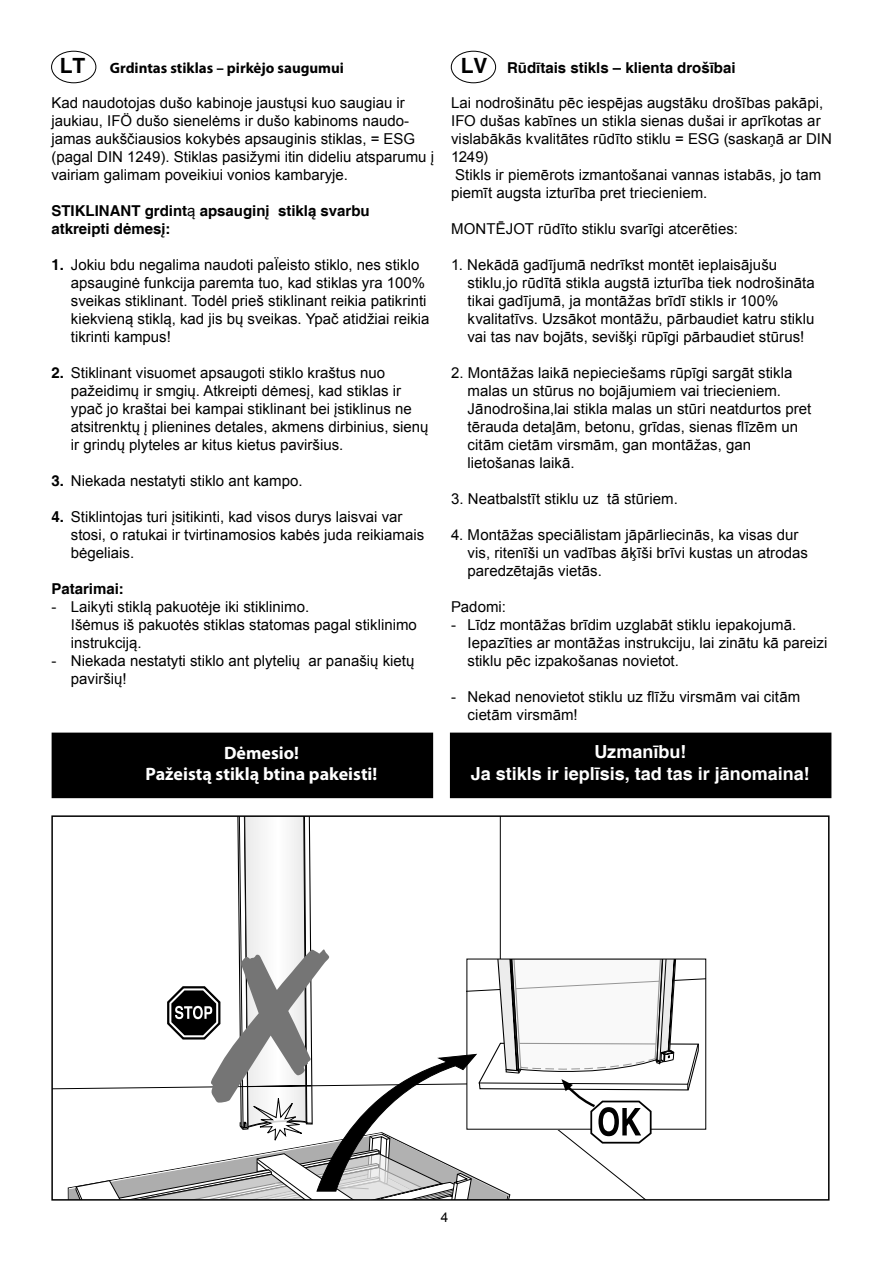
<style>
.page{position:relative;width:893px;height:1263px;background:#fff}
.page>*{position:absolute;margin:0;border:0;box-sizing:border-box;transform-origin:0 0}
.t1{font:700 21px "Helvetica";color:#000}
.t2{font:700 18px/21.6px "Helvetica";color:#fff;text-align:center}
.t3{font:700 18px/21.6px "Myriad Pro";color:#fff;text-align:center}
.t4{font:15px/18px "Helvetica";color:#000}
.t5{font:700 15px/18px "Helvetica";color:#000}
.t6{font:700 15px "Myriad Pro";color:#000}
.t7{font:13.5px "Helvetica";color:#000}
.s1{font-weight:400}
.s2{font-weight:700}
</style>
<div class="page">
<svg style="left:52px;top:818px;width:754px;height:383px"></svg>
<div style="left:51px;top:815px;width:778px;height:385px;border:2px solid #000"></div>
<div style="left:51px;top:51px;width:45px;height:32px;border:1px solid #000;border-radius:50%"></div>
<div style="left:451px;top:51px;width:45px;height:32px;border:1px solid #000;border-radius:50%"></div>
<div style="left:52px;top:733px;width:381px;height:65px;background:#000"></div>
<div style="left:450px;top:733px;width:381px;height:65px;background:#000"></div>
<h1 class="t1" style="left:60px;top:53px;width:27px">LT</h1>
<h1 class="t1" style="left:461px;top:53px;width:28px">LV</h1>
<p class="t4" style="left:51px;top:94px;width:384px">Kad naudotojas dušo kabinoje jaustųsi kuo saugiau ir jaukiau, IFÖ dušo sienelėms ir dušo kabinoms naudo&shy;jamas aukščiausios kokybės apsauginis stiklas, = ESG (pagal DIN 1249). Stiklas pasižymi itin dideliu atsparumu į vairiam galimam poveikiui vonios kambaryje.</p>
<p class="t5" style="left:51px;top:202px;width:320px">STIKLINANT grdint<span class="s1">ą</span> apsauginį stiklą svarbu atkreipti dėmesį:</p>
<p class="t4" style="left:71px;top:256px;width:360px;text-indent:-20px"><span class="s2">1.</span> Jokiu bdu negalima naudoti paÏeisto stiklo, nes stiklo apsauginė funkcija paremta tuo, kad stiklas yra 100% sveikas stiklinant. Todėl prieš stiklinant reikia patikrinti kiekvieną stiklą, kad jis bų sveikas. Ypač atidžiai reikia tikrinti kampus!</p>
<p class="t4" style="left:71px;top:364px;width:359px;text-indent:-20px"><span class="s2">2.</span> Stiklinant visuomet apsaugoti stiklo kraštus nuo pažeidimų ir smgių. Atkreipti dėmesį, kad stiklas ir ypač jo kraštai bei kampai stiklinant bei įstiklinus ne atsitrenktų į plienines detales, akmens dirbinius, sienų ir grindų plyteles ar kitus kietus paviršius.</p>
<p class="t4" style="left:51px;top:472px;width:253px"><span class="s2">3.</span> Niekada nestatyti stiklo ant kampo.</p>
<p class="t4" style="left:71px;top:508px;width:355px;text-indent:-20px"><span class="s2">4.</span> Stiklintojas turi įsitikinti, kad visos durys laisvai var stosi, o ratukai ir tvirtinamosios kabės juda reikiamais bėgeliais.</p>
<p class="t5" style="left:51px;top:580px;width:74px">Patarimai:</p>
<p class="t4" style="left:71px;top:598px;width:347px;text-indent:-20px">- Laikyti stiklą pakuotėje iki stiklinimo.<br>Išėmus iš pakuotės stiklas statomas pagal stiklinimo instrukciją.</p>
<p class="t4" style="left:71px;top:652px;width:345px;text-indent:-20px">- Niekada nestatyti stiklo ant plytelių ar panašių kietų paviršių!</p>
<p class="t5" style="left:507px;top:59px;width:230px">Rūdītais stikls – klienta drošībai</p>
<p class="t6" style="left:110px;top:58px;width:236px">Grdintas stiklas – pirkėjo saugumui</p>
<p class="t4" style="left:451px;top:94px;width:382px">Lai nodrošinātu pēc iespējas augstāku drošības pakāpi, IFO dušas kabīnes un stikla sienas dušai ir aprīkotas ar vislabākās kvalitātes rūdīto stiklu = ESG (saskaņā ar DIN 1249)<br>Stikls ir piemērots izmantošanai vannas istabās, jo tam piemīt augsta izturība pret triecieniem.</p>
<p class="t4" style="left:451px;top:220px;width:288px">MONTĒJOT rūdīto stiklu svarīgi atcerēties:</p>
<p class="t4" style="left:468px;top:256px;width:349px;text-indent:-16px">1. Nekādā gadījumā nedrīkst montēt ieplaisājušu stiklu,jo rūdītā stikla augstā izturība tiek nodrošināta tikai gadījumā, ja montāžas brīdī stikls ir 100% kvalitatīvs. Uzsākot montāžu, pārbaudiet katru stiklu vai tas nav bojāts, sevišķi rūpīgi pārbaudiet stūrus!</p>
<p class="t4" style="left:468px;top:364px;width:345px;text-indent:-16px">2. Montāžas laikā nepieciešams rūpīgi sargāt stikla malas un stūrus no bojājumiem vai triecieniem.<br>Jānodrošina,lai stikla malas un stūri neatdurtos pret tērauda detaļām, betonu, grīdas, sienas flīzēm un citām cietām virsmām, gan montāžas, gan lietošanas laikā.</p>
<p class="t4" style="left:451px;top:490px;width:228px">3. Neatbalstīt stiklu uz tā stūriem.</p>
<p class="t4" style="left:468px;top:526px;width:342px;text-indent:-16px">4. Montāžas speciālistam jāpārliecinās, ka visas dur vis, ritenīši un vadības āķīši brīvi kustas un atrodas paredzētajās vietās.</p>
<p class="t4" style="left:451px;top:598px;width:56px">Padomi:</p>
<p class="t4" style="left:468px;top:616px;width:361px;text-indent:-16px">- Līdz montāžas brīdim uzglabāt stiklu iepakojumā.<br>Iepazīties ar montāžas instrukciju, lai zinātu kā pareizi stiklu pēc izpakošanas novietot.</p>
<p class="t4" style="left:468px;top:688px;width:334px;text-indent:-16px">- Nekad nenovietot stiklu uz flīžu virsmām vai citām cietām virsmām!</p>
<p class="t3" style="left:146px;top:741px;width:233px">Dėmesio!<br>Pažeistą stiklą btina pakeisti!</p>
<p class="t2" style="left:471px;top:742px;width:341px">Uzmanību!<br>Ja stikls ir ieplīsis, tad tas ir jānomaina!</p>
<p class="t7" style="left:441px;top:1208px;width:9px">4</p>
</div>
